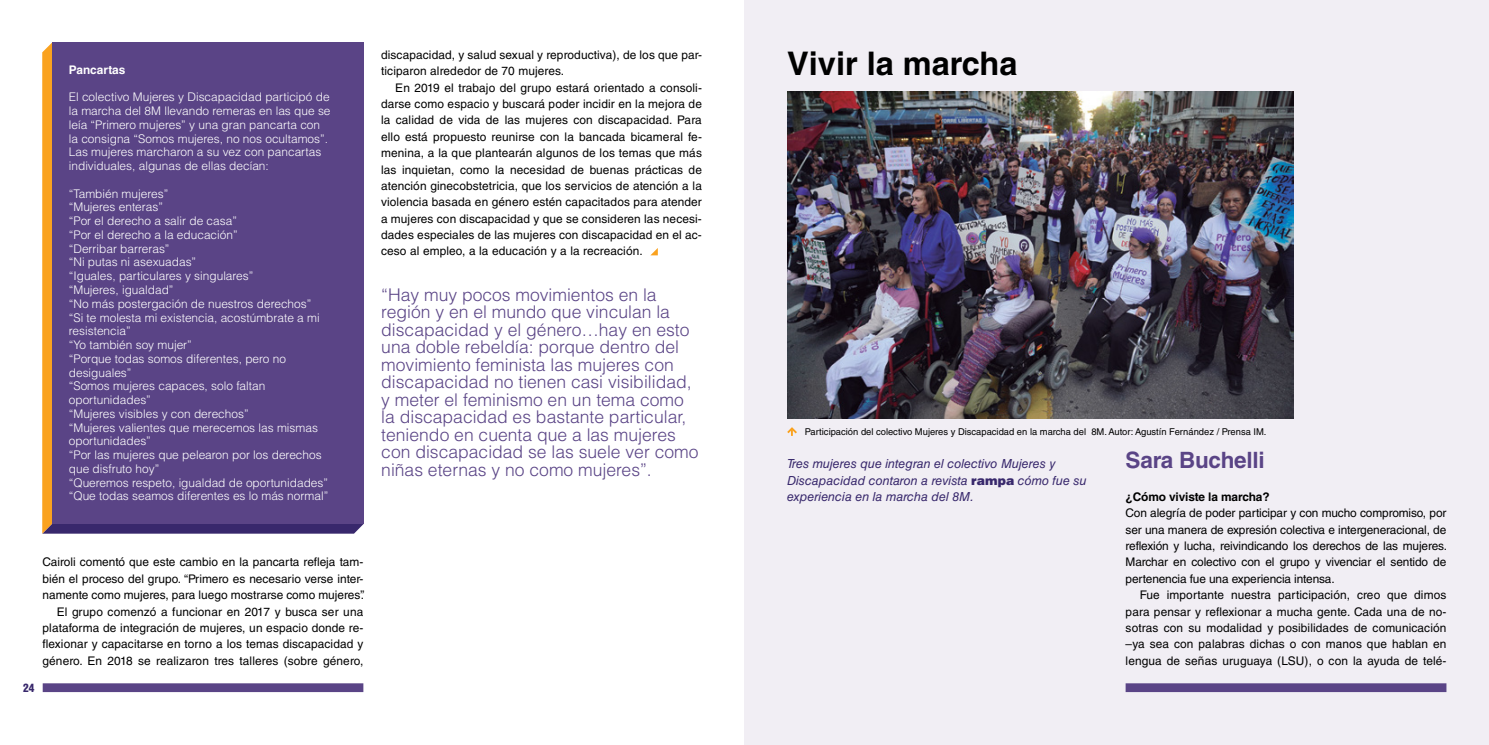
<style>
.page{position:relative;width:1489px;height:745px;background:#fff}
.page>*{position:absolute;margin:0;border:0;box-sizing:border-box;transform-origin:0 0}
.t1{font:700 32.5px "Helvetica LT Std";color:#000}
.t2{font:700 22.5px "Helvetica LT Std";letter-spacing:-.01em;color:#5a4486}
.t3{font:300 17.5px/17.5px "Helvetica LT Std";color:#5a4486}
.t4{font:italic 12.5px/16.4px "Helvetica LT Std";color:#38286c}
.t5{font:11.88px/16.4px "Helvetica LT Std";letter-spacing:.01em;color:#000;text-align:justify}
.t6{font:300 11.88px/13.8px "Helvetica LT Std";color:#fff}
.t7{font:700 11.88px "Helvetica LT Std";letter-spacing:-.01em;color:#000}
.t8{font:700 11.88px "Helvetica LT Std";color:#fff}
.t9{font:900 condensed 11.25px "Helvetica LT Std";color:#38286c}
.t10{font:9.38px "Helvetica LT Std";color:#000}
.s1{font-weight:900;font-style:normal}
</style>
<div class="page">
<div style="left:744px;top:0;width:744px;height:744px;background:#f1eef4"></div>
<svg style="left:42px;top:43px;width:321px;height:490px;background:#b07746"></svg>
<div style="left:52px;top:43px;width:311px;height:480px;background:#5a4486"></div>
<div style="left:43px;top:682px;width:320px;height:9px;background:#5a4486"></div>
<svg style="left:651px;top:249px;width:6px;height:6px"></svg>
<img style="left:787px;top:92px;width:506px;height:326px">
<div style="left:1125px;top:682px;width:321px;height:9px;background:#5a4486"></div>
<svg style="left:787px;top:427px;width:10px;height:8px"></svg>
<p class="t8" style="left:69px;top:62px;width:58px">Pancartas</p>
<p class="t6" style="left:69px;top:90px;width:263px">El colectivo Mujeres y Discapacidad participó de la marcha del 8M llevando remeras en las que se leía “Primero mujeres” y una gran pancarta con la consigna “Somos mujeres, no nos ocultamos”.<br>Las mujeres marcharon a su vez con pancartas individuales, algunas de ellas decían:</p>
<p class="t6" style="left:69px;top:186px;width:261px">“También mujeres”<br>“Mujeres enteras”<br>“Por el derecho a salir de casa”<br>“Por el derecho a la educación”<br>“Derribar barreras”<br>“Ni putas ni asexuadas”<br>“Iguales, particulares y singulares”<br>“Mujeres, igualdad”<br>“No más postergación de nuestros derechos” “Si te molesta mi existencia, acostúmbrate a mi resistencia”<br>“Yo también soy mujer”<br>“Porque todas somos diferentes, pero no desiguales”<br>“Somos mujeres capaces, solo faltan oportunidades”<br>“Mujeres visibles y con derechos”<br>“Mujeres valientes que merecemos las mismas oportunidades”<br>“Por las mujeres que pelearon por los derechos que disfruto hoy”<br>“Queremos respeto, igualdad de oportunidades” “Que todas seamos diferentes es lo más normal”</p>
<p class="t5" style="left:381px;top:46px;width:322px">discapacidad, y salud sexual y reproductiva), de los que par&shy;ticiparon alrededor de 70 mujeres.</p>
<p class="t5" style="left:381px;top:79px;width:322px;text-indent:14px">En 2019 el trabajo del grupo estará orientado a consoli&shy;darse como espacio y buscará poder incidir en la mejora de la calidad de vida de las mujeres con discapacidad. Para ello está propuesto reunirse con la bancada bicameral fe&shy;menina, a la que plantearán algunos de los temas que más las inquietan, como la necesidad de buenas prácticas de atención ginecobstetricia, que los servicios de atención a la violencia basada en género estén capacitados para atender a mujeres con discapacidad y que se consideren las necesi&shy;dades especiales de las mujeres con discapacidad en el ac&shy;ceso al empleo, a la educación y a la recreación.</p>
<p class="t3" style="left:381px;top:285px;width:319px">“Hay muy pocos movimientos en la región y en el mundo que vinculan la discapacidad y el género…hay en esto una doble rebeldía: porque dentro del movimiento feminista las mujeres con discapacidad no tienen casi visibilidad, y meter el feminismo en un tema como la discapacidad es bastante particular, teniendo en cuenta que a las mujeres con discapacidad se las suele ver como niñas eternas y no como mujeres”.</p>
<p class="t9" style="left:23px;top:679px;width:13px">24</p>
<p class="t5" style="left:43px;top:553px;width:323px;text-align:right">Cairoli comentó que este cambio en la pancarta refleja tam&shy;bién el proceso del grupo. “Primero es necesario verse inter&shy;namente como mujeres, para luego mostrarse como mujeres”.<br>El grupo comenzó a funcionar en 2017 y busca ser una plataforma de integración de mujeres, un espacio donde re&shy;flexionar y capacitarse en torno a los temas discapacidad y género. En 2018 se realizaron tres talleres (sobre género,</p>
<h1 class="t1" style="left:787px;top:44px;width:232px">Vivir la marcha</h1>
<p class="t10" style="left:804px;top:426px;width:463px">Participación del colectivo Mujeres y Discapacidad en la marcha del 8M. Autor: Agustín Fernández / Prensa IM.</p>
<p class="t4" style="left:787px;top:455px;width:301px">Tres mujeres que integran el colectivo Mujeres y<br>Discapacidad contaron a revista <span class="s1">rampa</span> cómo fue su experiencia en la marcha del 8M.</p>
<h2 class="t2" style="left:1125px;top:446px;width:141px">Sara Buchelli</h2>
<p class="t7" style="left:1125px;top:489px;width:145px">¿Cómo viviste la marcha?</p>
<p class="t5" style="left:1125px;top:504px;width:323px">Con alegría de poder participar y con mucho compromiso, por ser una manera de expresión colectiva e intergeneracional, de reflexión y lucha, reivindicando los derechos de las mujeres.<br>Marchar en colectivo con el grupo y vivenciar el sentido de pertenencia fue una experiencia intensa.</p>
<p class="t5" style="left:1125px;top:586px;width:322px;text-indent:14px">Fue importante nuestra participación, creo que dimos para pensar y reflexionar a mucha gente. Cada una de no&shy;sotras con su modalidad y posibilidades de comunicación –ya sea con palabras dichas o con manos que hablan en lengua de señas uruguaya (LSU), o con la ayuda de telé-</p>
</div>
